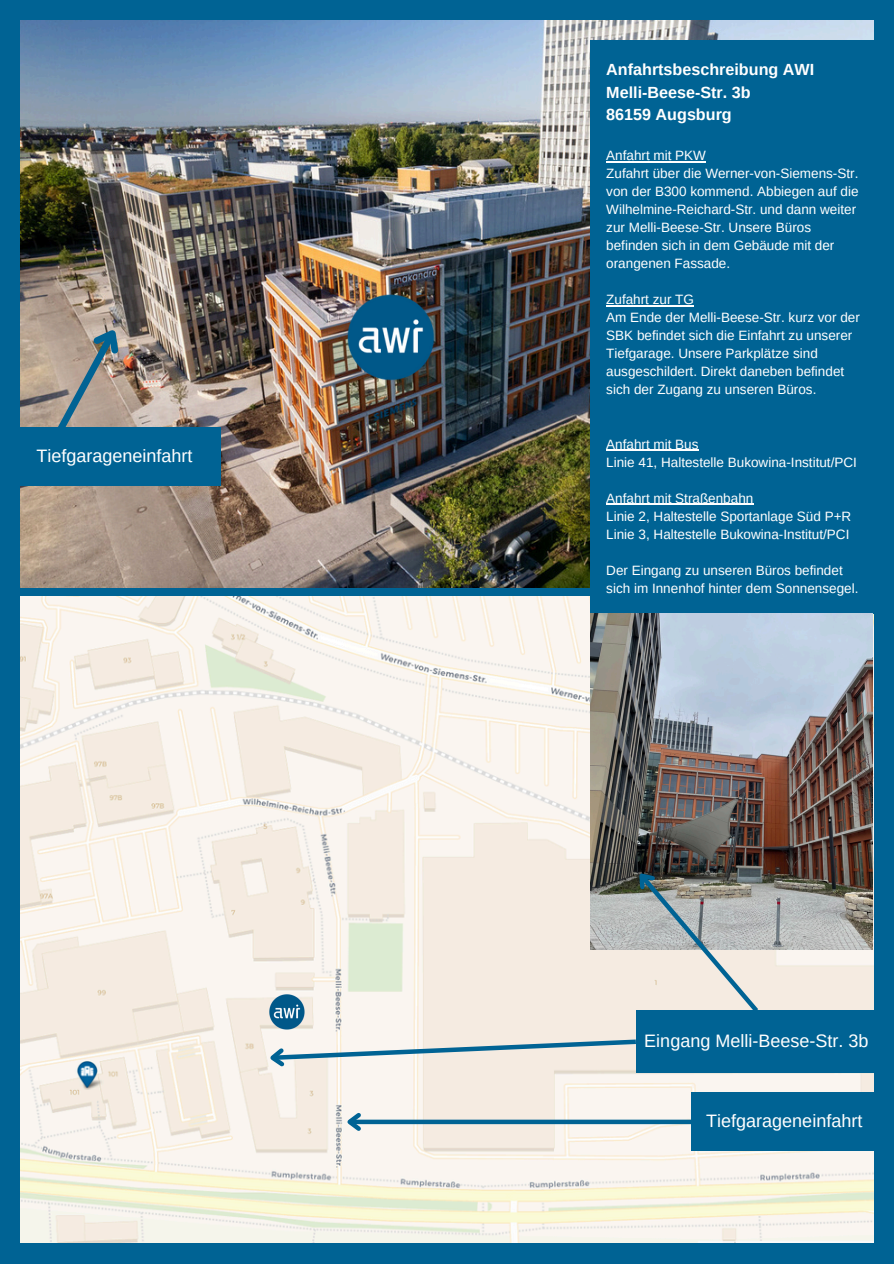
<style>
.page{position:relative;width:894px;height:1264px;background:#fff}
.page>*{position:absolute;margin:0;border:0;box-sizing:border-box;transform-origin:0 0}
.t1{font:18px "Arimo";color:#fff}
.t2{font:700 16.2px/22.5px "Arimo";color:#fff}
.t3{font:13.5px/18px "Arimo";color:#fff}
</style>
<div class="page">
<div style="left:0;top:0;width:893px;height:1263px;background:#006394"></div>
<img style="left:21px;top:21px;width:851px;height:567px">
<img style="left:21px;top:596px;width:851px;height:646px">
<img style="left:270px;top:994px;width:35px;height:35px">
<img style="left:40px;top:314px;width:95px;height:114px">
<img style="left:347px;top:294px;width:87px;height:87px">
<div style="left:9px;top:428px;width:211px;height:58px;background:#006394"></div>
<div style="left:590px;top:40px;width:303px;height:573px;background:#006394"></div>
<hr style="left:606px;top:161px;width:100px;height:2px;background:#fff">
<hr style="left:606px;top:305px;width:88px;height:2px;background:#fff">
<hr style="left:606px;top:449px;width:92px;height:2px;background:#fff">
<hr style="left:606px;top:503px;width:147px;height:2px;background:#fff">
<img style="left:590px;top:613px;width:282px;height:336px">
<div style="left:349px;top:1119px;width:342px;height:5px;background:#006394"></div>
<svg style="left:342px;top:1108px;width:23px;height:26px"></svg>
<svg style="left:264px;top:1037px;width:371px;height:34px;background:#d4dbda"></svg>
<div style="left:691px;top:1092px;width:185px;height:58px;background:#006394"></div>
<div style="left:635px;top:1010px;width:241px;height:62px;background:#006394"></div>
<svg style="left:626px;top:861px;width:136px;height:155px;background:#acb1af"></svg>
<p class="t1" style="left:36px;top:445px;width:158px">Tiefgarageneinfahrt</p>
<p class="t2" style="left:606px;top:58px;width:209px">Anfahrtsbeschreibung AWI<br>Melli-Beese-Str. 3b<br>86159 Augsburg</p>
<p class="t3" style="left:606px;top:147px;width:101px">Anfahrt mit PKW</p>
<p class="t3" style="left:606px;top:165px;width:254px">Zufahrt über die Werner-von-Siemens-Str. von der B300 kommend. Abbiegen auf die Wilhelmine-Reichard-Str. und dann weiter zur Melli-Beese-Str. Unsere Büros befinden sich in dem Gebäude mit der orangenen Fassade.</p>
<p class="t3" style="left:606px;top:291px;width:89px">Zufahrt zur TG</p>
<p class="t3" style="left:606px;top:309px;width:255px">Am Ende der Melli-Beese-Str. kurz vor der SBK befindet sich die Einfahrt zu unserer Tiefgarage. Unsere Parkplätze sind ausgeschildert. Direkt daneben befindet sich der Zugang zu unseren Büros.</p>
<p class="t3" style="left:606px;top:435px;width:94px">Anfahrt mit Bus</p>
<p class="t3" style="left:606px;top:453px;width:252px">Linie 41, Haltestelle Bukowina-Institut/PCI</p>
<p class="t3" style="left:606px;top:489px;width:148px">Anfahrt mit Straßenbahn</p>
<h1 class="t3" style="left:606px;top:507px;width:246px">Linie 2, Haltestelle Sportanlage Süd P+R</h1>
<p class="t3" style="left:606px;top:525px;width:244px">Linie 3, Haltestelle Bukowina-Institut/PCI</p>
<p class="t3" style="left:606px;top:561px;width:253px">Der Eingang zu unseren Büros befindet sich im Innenhof hinter dem Sonnensegel.</p>
<h1 class="t1" style="left:644px;top:1030px;width:225px">Eingang Melli-Beese-Str. 3b</h1>
<h1 class="t1" style="left:706px;top:1110px;width:158px">Tiefgarageneinfahrt</h1>
</div>
